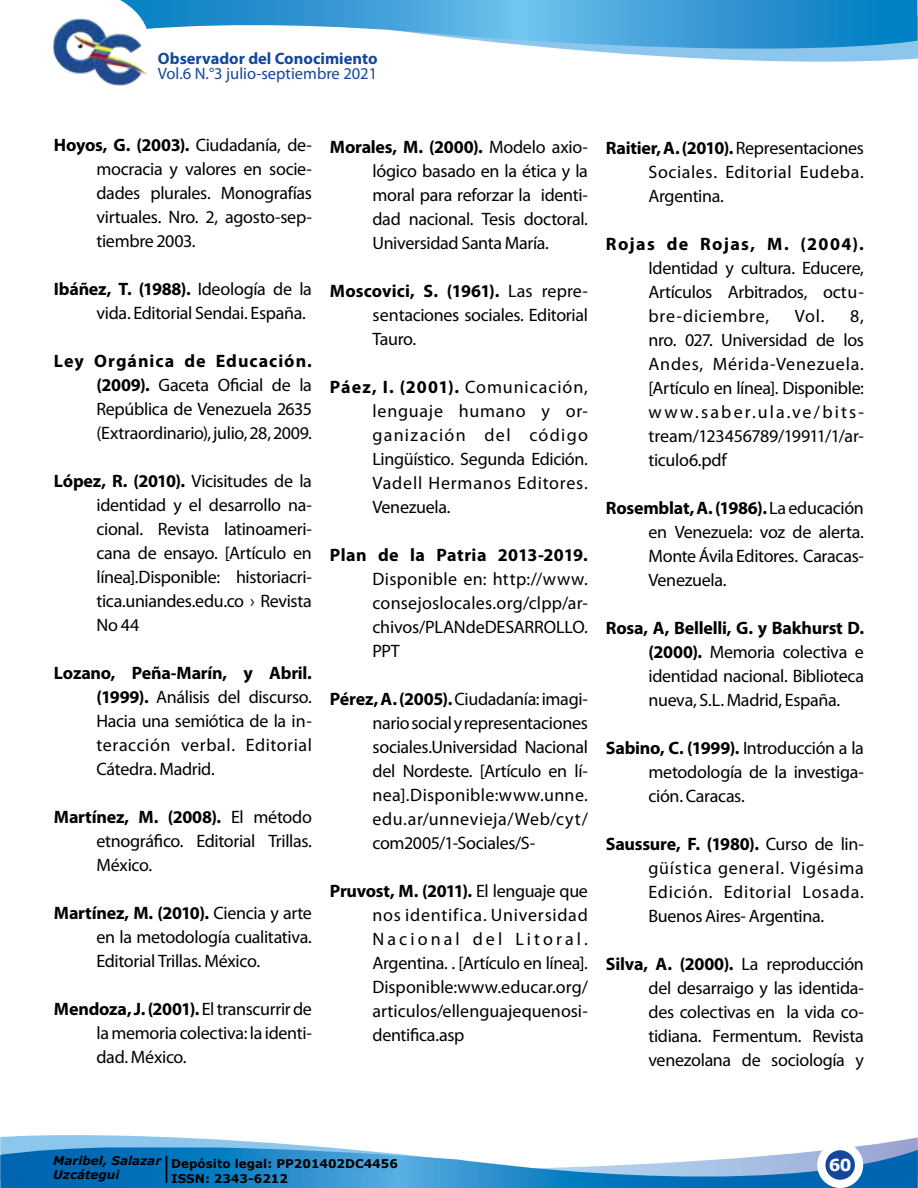
<style>
.page{position:relative;width:918px;height:1188px;background:#fff}
.page>*{position:absolute;margin:0;border:0;box-sizing:border-box;transform-origin:0 0}
.t1{font:18px/24px "Myriad Pro";letter-spacing:-.015em;color:#000;text-align:justify}
.t2{font:700 18px "Myriad Pro";letter-spacing:.025em;color:#000}
.t3{font:700 18px "Myriad Pro";letter-spacing:.075em;color:#000}
.t4{font:16.5px "Myriad Pro";color:#14479c}
.t5{font:700 16.5px "Myriad Pro";color:#14479c}
.t6{font:700 16.5px "Verdana";color:#fff}
.t7{font:700 12px/14.4px "Verdana";color:#000}
.t8{font:italic 700 12px/14.4px "Verdana";color:#000}
.s1{font-weight:700}
</style>
<div class="page">
<svg style="left:774px;top:15px;width:144px;height:47px"></svg>
<svg style="left:148px;top:0;width:769px;height:61px"></svg>
<svg style="left:120px;top:0;width:28px;height:75px"></svg>
<img style="left:53px;top:17px;width:93px;height:69px">
<svg style="left:0;top:1135px;width:918px;height:53px"></svg>
<p class="t5" style="left:158px;top:48px;width:221px">Observador del Conocimiento</p>
<p class="t4" style="left:158px;top:63px;width:221px">Vol.6 N.°3 julio-septiembre 2021</p>
<p class="t1" style="left:97px;top:133px;width:217px;text-indent:-43px"><span class="s1">Hoyos, G. (2003).</span> Ciudadanía, de&shy;mocracia y valores en socie&shy;dades plurales. Monografías virtuales. Nro. 2, agosto-sep&shy;tiembre 2003.</p>
<p class="t1" style="left:97px;top:277px;width:217px;text-indent:-43px"><span class="s1">Ibáñez, T. (1988).</span> Ideología de la vida. Editorial Sendai. España.</p>
<p class="t1" style="left:97px;top:349px;width:217px;text-indent:-43px"><span class="s1">Ley Orgánica de Educación. (2009).</span> Gaceta Oficial de la República de Venezuela 2635 (Extraordinario), julio, 28, 2009.</p>
<p class="t1" style="left:97px;top:469px;width:217px;text-indent:-43px"><span class="s1">López, R. (2010).</span> Vicisitudes de la identidad y el desarrollo na&shy;cional. Revista latinoameri&shy;cana de ensayo. [Artículo en línea].Disponible: historiacri&shy;tica.uniandes.edu.co › Revista No 44</p>
<p class="t1" style="left:97px;top:661px;width:217px;text-indent:-43px"><span class="s1">Lozano, Peña-Marín, y Abril. (1999).</span> Análisis del discurso.<br>Hacia una semiótica de la in&shy;teracción verbal. Editorial Cátedra. Madrid.</p>
<p class="t1" style="left:97px;top:805px;width:217px;text-indent:-43px"><span class="s1">Martínez, M. (2008).</span> El método etnográfico. Editorial Trillas.<br>México.</p>
<p class="t1" style="left:97px;top:901px;width:217px;text-indent:-43px"><span class="s1">Martínez, M. (2010).</span> Ciencia y arte en la metodología cualitativa.<br>Editorial Trillas. México.</p>
<p class="t1" style="left:97px;top:997px;width:217px;text-indent:-43px"><span class="s1">Mendoza, J. (2001).</span> El transcurrir de la memoria colectiva: la identi&shy;dad. México.</p>
<p class="t1" style="left:373px;top:135px;width:217px;text-indent:-43px"><span class="s1">Morales, M. (2000).</span> Modelo axio&shy;lógico basado en la ética y la moral para reforzar la identi&shy;dad nacional. Tesis doctoral.<br>Universidad Santa María.</p>
<p class="t1" style="left:373px;top:279px;width:217px;text-indent:-43px"><span class="s1">Moscovici, S. (1961).</span> Las repre&shy;sentaciones sociales. Editorial Tauro.</p>
<p class="t1" style="left:373px;top:375px;width:217px;text-indent:-43px"><span class="s1">Páez, I. (2001).</span> Comunicación, lenguaje humano y or&shy;ganización del código Lingüístico. Segunda Edición.<br>Vadell Hermanos Editores.<br>Venezuela.</p>
<p class="t2" style="left:330px;top:543px;width:259px">Plan de la Patria 2013-2019.</p>
<p class="t1" style="left:373px;top:567px;width:217px">Disponible en: http://www. consejoslocales.org/clpp/ar&shy;chivos/PLANdeDESARROLLO.<br>PPT</p>
<p class="t1" style="left:373px;top:687px;width:217px;text-indent:-43px"><span class="s1">Pérez, A. (2005).</span> Ciudadanía: imagi&shy;nario social y representaciones sociales.Universidad Nacional del Nordeste. [Artículo en lí&shy;nea].Disponible:www.unne. edu.ar/unnevieja/Web/cyt/ com2005/1-Sociales/S-</p>
<p class="t1" style="left:373px;top:878px;width:217px;text-indent:-43px"><span class="s1">Pruvost, M. (2011).</span> El lenguaje que nos identifica. Universidad Nacional del Litoral.<br>Argentina. . [Artículo en línea].<br>Disponible:www.educar.org/ articulos/ellenguajequenosi&shy;dentifica.asp</p>
<p class="t1" style="left:649px;top:136px;width:217px;text-indent:-43px"><span class="s1">Raitier, A. (2010).</span> Representaciones Sociales. Editorial Eudeba.<br>Argentina.</p>
<p class="t3" style="left:606px;top:232px;width:259px">Rojas de Rojas, M. (2004).</p>
<p class="t1" style="left:649px;top:255px;width:217px">Identidad y cultura. Educere, Artículos Arbitrados, octu&shy;bre-diciembre,</p>
<p class="t1" style="left:795px;top:303px;width:31px">Vol.</p>
<p class="t1" style="left:649px;top:303px;width:217px;text-indent:202px">8, nro. 027. Universidad de los Andes, Mérida-Venezuela. [Artículo en línea]. Disponible: www.saber.ula.ve/bits&shy;tream/123456789/19911/1/ar&shy;ticulo6.pdf</p>
<p class="t1" style="left:649px;top:495px;width:217px;text-indent:-43px"><span class="s1">Rosemblat, A. (1986).</span> La educación en Venezuela: voz de alerta.<br>Monte Ávila Editores. Caracas-Venezuela.</p>
<p class="t1" style="left:649px;top:615px;width:217px;text-indent:-43px"><span class="s1">Rosa, A, Bellelli, G. y Bakhurst D. (2000).</span> Memoria colectiva e identidad nacional. Biblioteca nueva, S.L. Madrid, España.</p>
<p class="t1" style="left:649px;top:735px;width:217px;text-indent:-43px"><span class="s1">Sabino, C. (1999).</span> Introducción a la metodología de la investiga&shy;ción. Caracas.</p>
<p class="t1" style="left:649px;top:831px;width:217px;text-indent:-43px"><span class="s1">Saussure, F. (1980).</span> Curso de lin&shy;güística general. Vigésima Edición. Editorial Losada.<br>Buenos Aires- Argentina.</p>
<p class="t1" style="left:649px;top:951px;width:217px;text-indent:-43px"><span class="s1">Silva, A. (2000).</span> La reproducción del desarraigo y las identida&shy;des colectivas en la vida co&shy;tidiana. Fermentum. Revista venezolana de sociología y</p>
<p class="t8" style="left:53px;top:1153px;width:110px">Maribel, Salazar<br>Uzcátegui</p>
<p class="t7" style="left:171px;top:1156px;width:228px">Depósito legal: PP201402DC4456<br>ISSN: 2343-6212</p>
<p class="t6" style="left:829px;top:1154px;width:24px">60</p>
</div>
